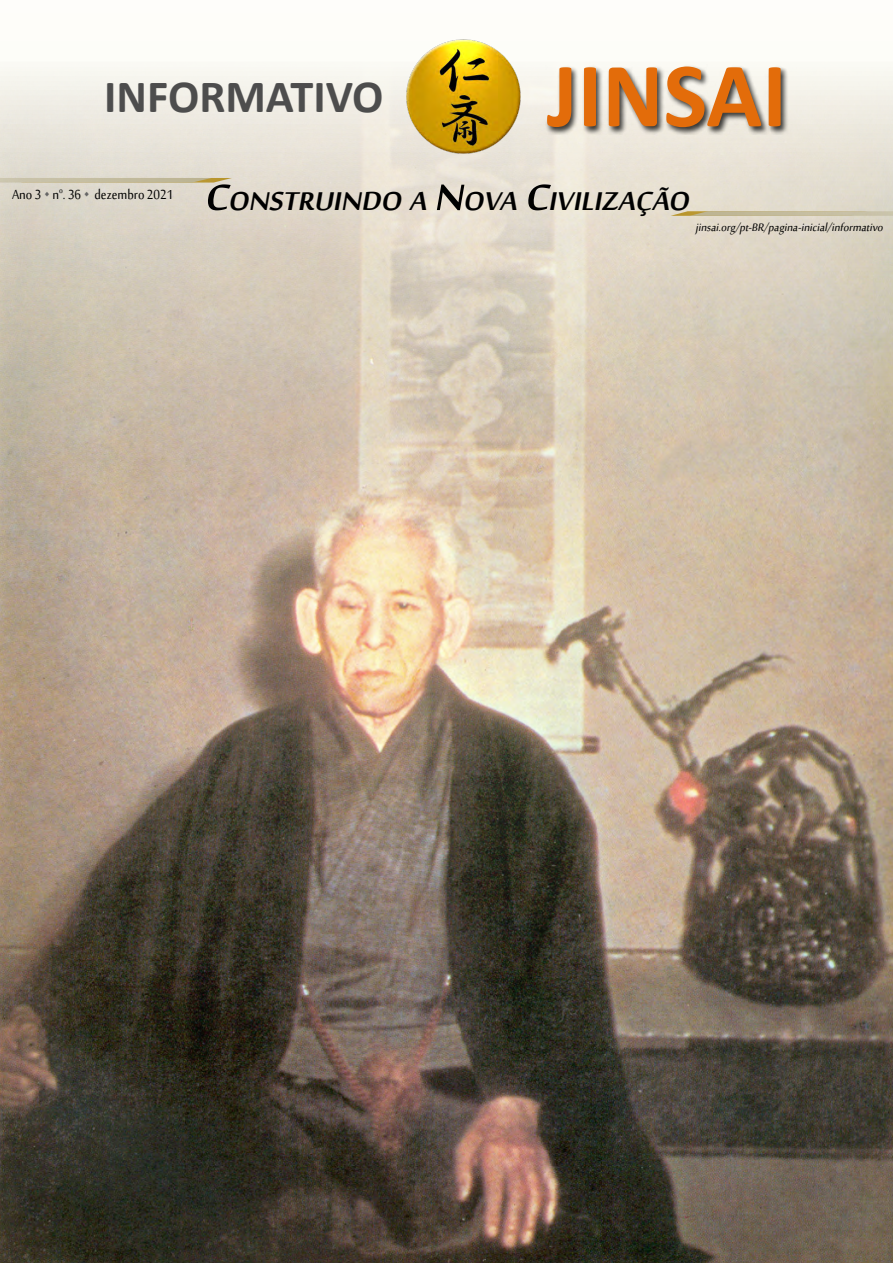
<style>
.page{position:relative;width:893px;height:1263px;background:#fff}
.page>*{position:absolute;margin:0;border:0;box-sizing:border-box;transform-origin:0 0}
.t1{font:700 92.7px "Calibri";color:#e36c0a}
.t2{font:700 46.35px "Calibri";color:#4d4d4d}
.t3{font:italic 700 35.55px "Sakkal Majalla";color:#000}
.t4{font:18px "Sakkal Majalla";color:#000;scale:.9 1}
.t5{font:italic 15px "Sakkal Majalla";color:#000;scale:.95 1}
.s1{font-size:50.7px}
</style>
<div class="page">
<img style="left:0;top:62px;width:893px;height:1201px">
<img style="left:406px;top:39px;width:115px;height:116px">
<div style="left:545px;top:65px;width:244px;height:70px;background:#000;opacity:.75"></div>
<svg style="left:671px;top:211px;width:222px;height:5px"></svg>
<svg style="left:0;top:178px;width:232px;height:5px"></svg>
<p class="t2" style="left:104px;top:67px;width:281px">INFORMATIVO</p>
<p class="t1" style="left:547px;top:36px;width:242px">JINSAI</p>
<p class="t4" style="left:12px;top:185px;width:181px">Ano 3 <sup>.</sup> n<sup>o</sup>. 36 <sup>.</sup> dezembro 2021</p>
<p class="t3" style="left:204px;top:181px;width:494px"><span class="s1">C</span>onstruindo a <span class="s1">N</span>ova <span class="s1">C</span>ivilização</p>
<p class="t5" style="left:695px;top:219px;width:202px">jinsai.org/pt-BR/pagina-inicial/informativo</p>
</div>
